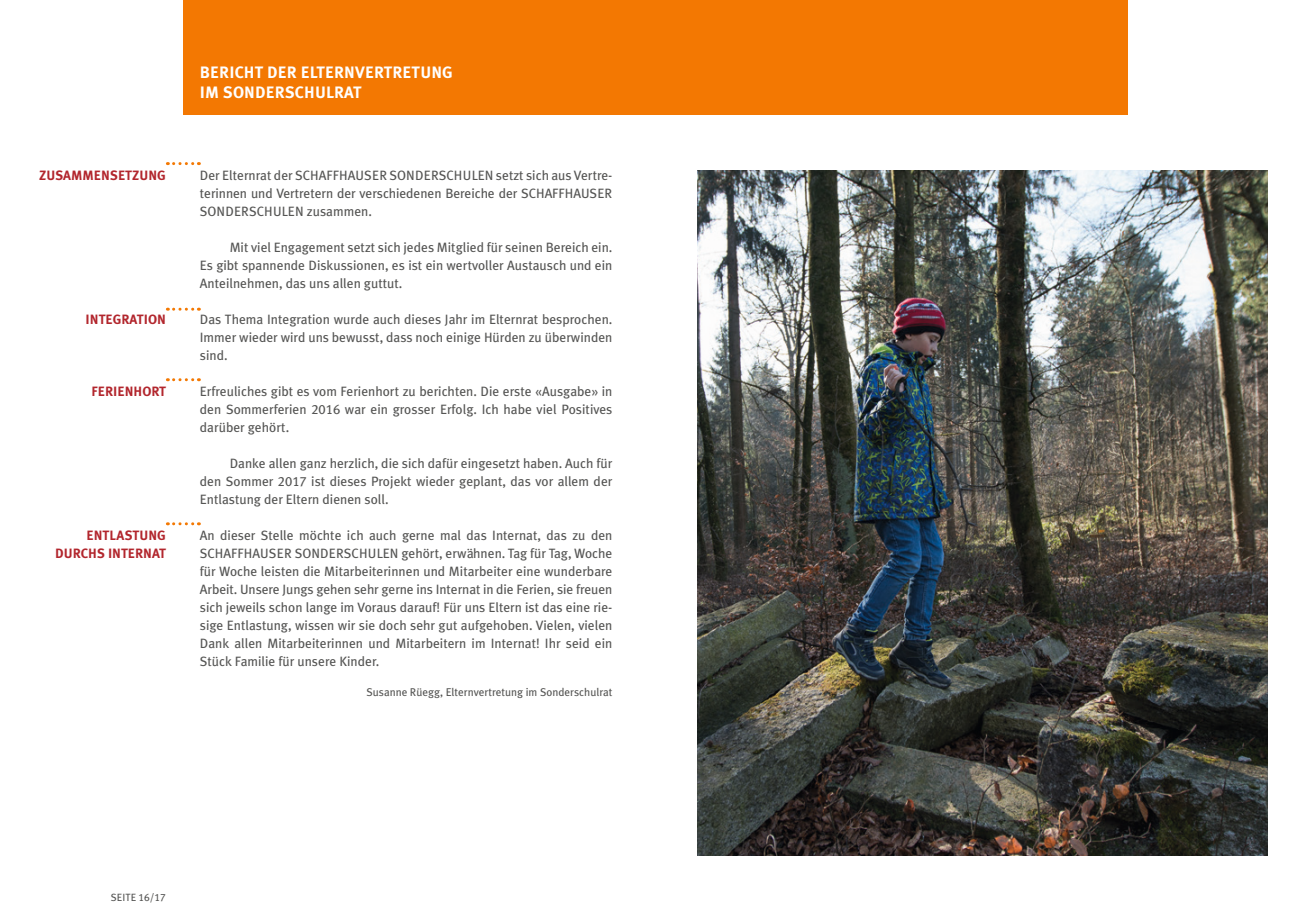
<style>
.page{position:relative;width:1310px;height:919px;background:#fff}
.page>*{position:absolute;margin:0;border:0;box-sizing:border-box;transform-origin:0 0}
.t1{font:700 16.5px/19.8px "Meta Plus";letter-spacing:.01em;color:#fff}
.t2{font:13.5px/18px "Meta Plus";color:#555554;text-align:justify}
.t3{font:700 13.5px/18px "Meta Plus";color:#b2262d;text-align:right}
.t4{font:11.25px "Meta Plus";color:#555554}
.t5{font:10.5px "Meta Plus Book Caps";color:#555554}
.s1{font-family:"Meta Plus Book Caps"}
</style>
<div class="page">
<div style="left:184px;top:0;width:943px;height:115px;background:#f37802"></div>
<svg style="left:174px;top:162px;width:25px;height:3px"></svg>
<svg style="left:174px;top:378px;width:25px;height:3px"></svg>
<svg style="left:174px;top:307px;width:25px;height:3px"></svg>
<svg style="left:174px;top:522px;width:25px;height:3px"></svg>
<img style="left:697px;top:170px;width:570px;height:685px">
<p class="t3" style="left:39px;top:166px;width:128px">ZUSAMMENSETZUNG</p>
<p class="t3" style="left:86px;top:310px;width:82px">INTEGRATION</p>
<p class="t3" style="left:91px;top:382px;width:76px">FERIENHORT</p>
<p class="t3" style="left:55px;top:526px;width:112px">ENTLASTUNG<br>DURCHS INTERNAT</p>
<p class="t1" style="left:200px;top:62px;width:254px">BERICHT DER ELTERNVERTRETUNG<br>IM SONDERSCHULRAT</p>
<p class="t2" style="left:200px;top:166px;width:414px">Der Elternrat der SCHAFFHAUSER SONDERSCHULEN setzt sich aus Vertre&shy;terinnen und Vertretern der verschiedenen Bereiche der SCHAFFHAUSER SONDERSCHULEN zusammen.</p>
<p class="t2" style="left:200px;top:238px;width:414px;text-indent:30px">Mit viel Engagement setzt sich jedes Mitglied für seinen Bereich ein.<br>Es gibt spannende Diskussionen, es ist ein wertvoller Austausch und ein Anteilnehmen, das uns allen guttut.</p>
<p class="t2" style="left:200px;top:310px;width:414px">Das Thema Integration wurde auch dieses Jahr im Elternrat besprochen.<br>Immer wieder wird uns bewusst, dass noch einige Hürden zu überwinden sind.</p>
<p class="t2" style="left:200px;top:382px;width:414px">Erfreuliches gibt es vom Ferienhort zu berichten. Die erste «Ausgabe» in den Sommerferien <span class="s1">2016</span> war ein grosser Erfolg. Ich habe viel Positives darüber gehört.</p>
<p class="t2" style="left:200px;top:454px;width:414px;text-indent:30px">Danke allen ganz herzlich, die sich dafür eingesetzt haben. Auch für den Sommer <span class="s1">2017</span> ist dieses Projekt wieder geplant, das vor allem der Entlastung der Eltern dienen soll.</p>
<p class="t2" style="left:200px;top:526px;width:414px">An dieser Stelle möchte ich auch gerne mal das Internat, das zu den SCHAFFHAUSER SONDERSCHULEN gehört, erwähnen. Tag für Tag, Woche für Woche leisten die Mitarbeiterinnen und Mitarbeiter eine wunderbare Arbeit. Unsere Jungs gehen sehr gerne ins Internat in die Ferien, sie freuen sich jeweils schon lange im Voraus darauf! Für uns Eltern ist das eine rie&shy;sige Entlastung, wissen wir sie doch sehr gut aufgehoben. Vielen, vielen Dank allen Mitarbeiterinnen und Mitarbeitern im Internat! Ihr seid ein Stück Familie für unsere Kinder.</p>
<p class="t4" style="left:366px;top:686px;width:247px">Susanne Rüegg, Elternvertretung im Sonderschulrat</p>
<p class="t5" style="left:111px;top:890px;width:56px">SEITE 16/17</p>
</div>
